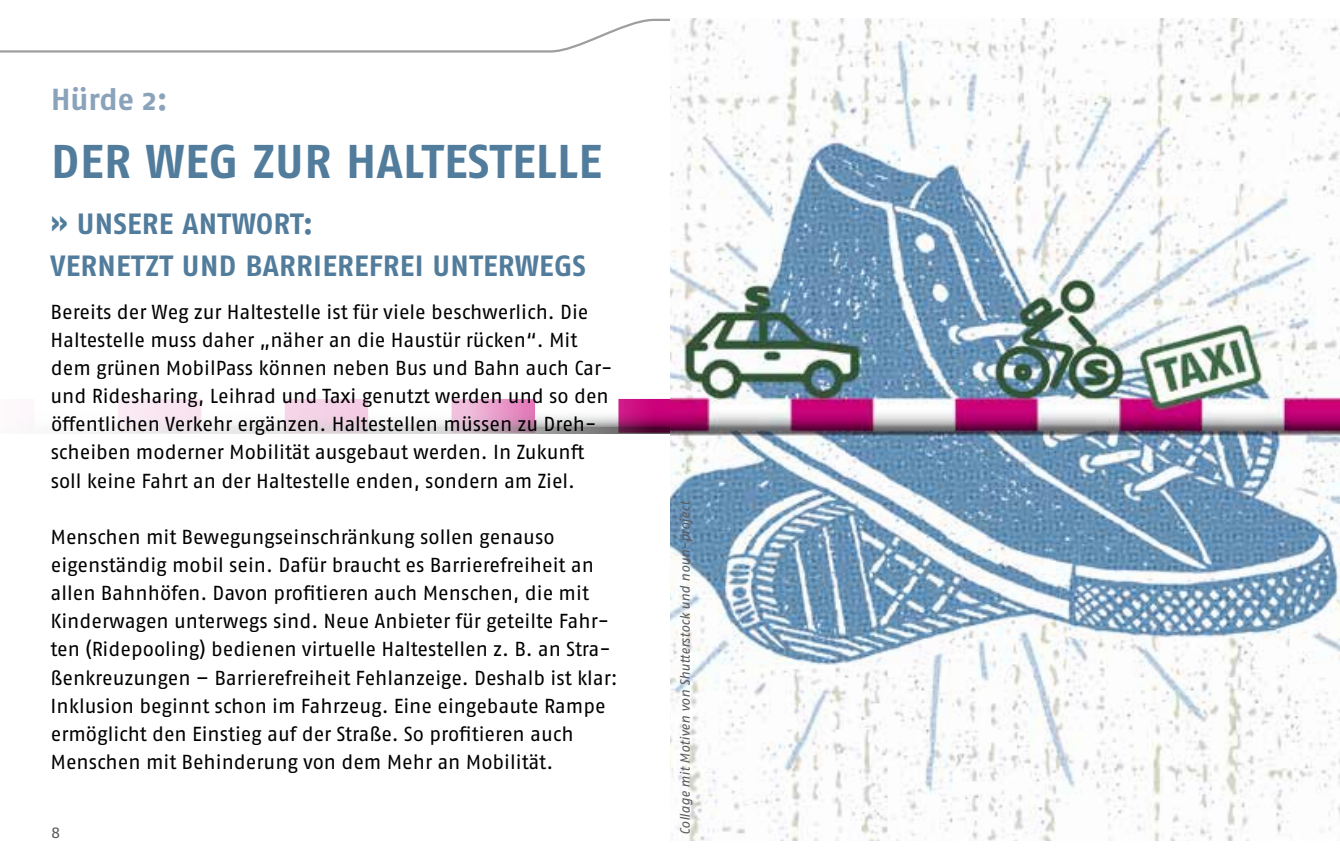
<style>
.page{position:relative;width:1340px;height:862px;background:#fff}
.page>*{position:absolute;margin:0;border:0;box-sizing:border-box;transform-origin:0 0}
.t1{font:700 47.25px "Fago OT";letter-spacing:.01em;color:#527c9c}
.t2{font:700 30.38px "Fago OT";letter-spacing:-.005em;color:#8aa2ba}
.t3{font:700 29.25px/42.1px "Fago OT";letter-spacing:.01em;color:#527c9c}
.t4{font:20.25px/28.1px "Fago OT";letter-spacing:-.005em;color:#000}
.t5{font:15.75px "Fago OT";color:#58585a}
.t6{font:italic 13.5px "Fago OT";color:#5a5b5d}
</style>
<div class="page">
<svg style="left:0;top:18px;width:670px;height:35px"></svg>
<svg style="left:118px;top:398px;width:552px;height:10px"></svg>
<svg style="left:85px;top:408px;width:585px;height:25px"></svg>
<img style="left:670px;top:19px;width:669px;height:820px">
<h2 class="t2" style="left:51px;top:81px;width:118px">Hürde 2:</h2>
<h1 class="t1" style="left:51px;top:133px;width:552px">DER WEG ZUR HALTESTELLE</h1>
<h3 class="t3" style="left:50px;top:203px;width:537px">» UNSERE ANTWORT:<br>VERNETZT UND BARRIEREFREI UNTERWEGS</h3>
<p class="t4" style="left:51px;top:297px;width:563px">Bereits der Weg zur Haltestelle ist für viele beschwerlich. Die Haltestelle muss daher „näher an die Haustür rücken“. Mit dem grünen MobilPass können neben Bus und Bahn auch Car&shy;und Ridesharing, Leihrad und Taxi genutzt werden und so den öffentlichen Verkehr ergänzen. Haltestellen müssen zu Dreh&shy;scheiben moderner Mobilität ausgebaut werden. In Zukunft soll keine Fahrt an der Haltestelle enden, sondern am Ziel.</p>
<p class="t4" style="left:50px;top:522px;width:569px">Menschen mit Bewegungseinschränkung sollen genauso eigenständig mobil sein. Dafür braucht es Barrierefreiheit an allen Bahnhöfen. Davon profitieren auch Menschen, die mit Kinderwagen unterwegs sind. Neue Anbieter für geteilte Fahr&shy;ten (Ridepooling) bedienen virtuelle Haltestellen z. B. an Stra&shy;ßenkreuzungen – Barrierefreiheit Fehlanzeige. Deshalb ist klar:<br>Inklusion beginnt schon im Fahrzeug. Eine eingebaute Rampe ermöglicht den Einstieg auf der Straße. So profitieren auch Menschen mit Behinderung von dem Mehr an Mobilität.</p>
<p class="t5" style="left:51px;top:823px;width:11px">8</p>
<p class="t6" style="left:677px;top:834px;width:335px;rotate:-90deg">Collage mit Motiven von Shutterstock und noun-project</p>
</div>
